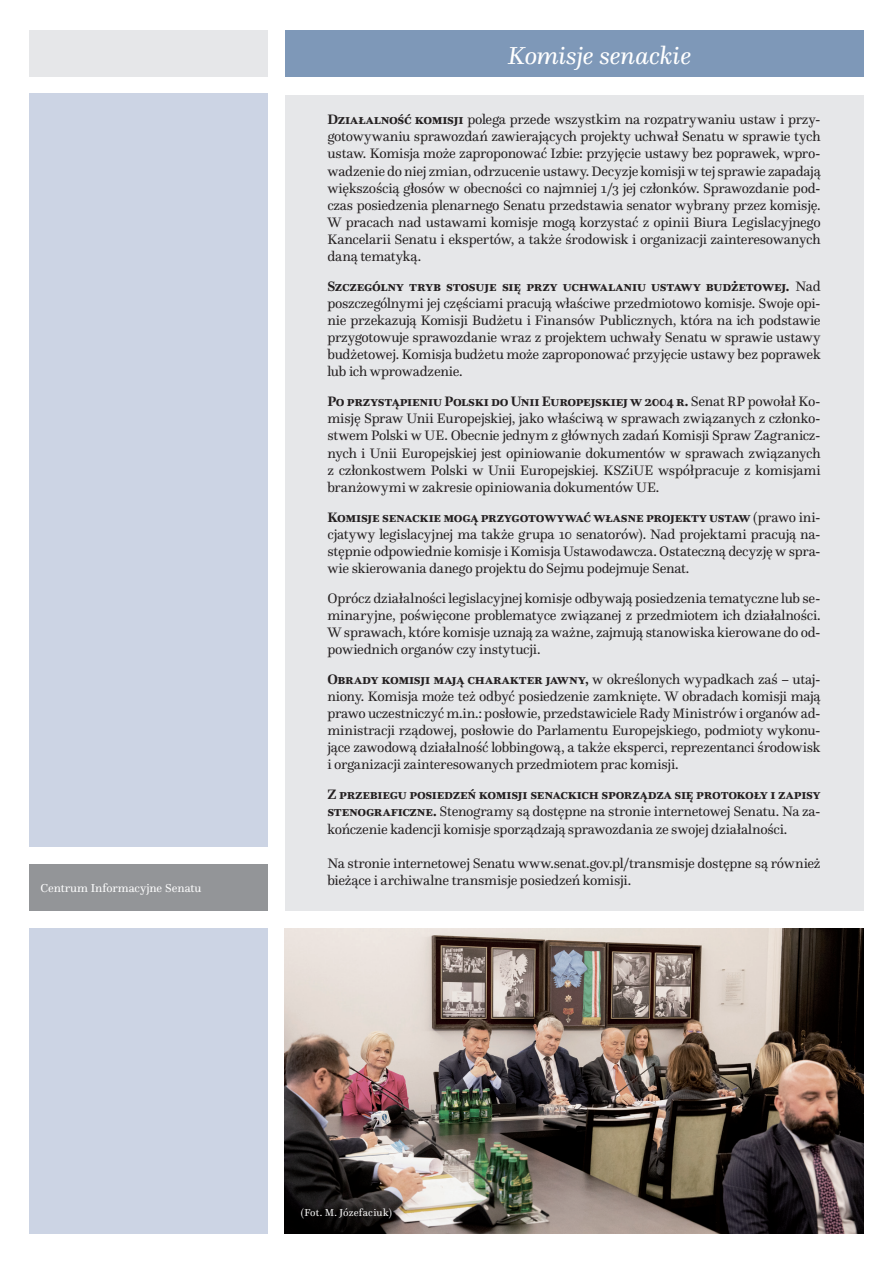
<style>
.page{position:relative;width:893px;height:1263px;background:#fff}
.page>*{position:absolute;margin:0;border:0;box-sizing:border-box;transform-origin:0 0}
.t1{font:italic 25.5px "Questa";letter-spacing:-.005em;color:#fff}
.t2{font:14.25px/17.1px "Questa";letter-spacing:-.015em;color:#231f20;text-align:justify}
.t3{font:12px "Questa";color:#fff}
.t4{font:10.5px "Questa";letter-spacing:.015em;color:#fff}
.s1{font-weight:700}
</style>
<div class="page">
<div style="left:30px;top:94px;width:238px;height:753px;background:#ccd4e4"></div>
<div style="left:285px;top:95px;width:578px;height:816px;background:#e6e7e9"></div>
<div style="left:285px;top:30px;width:578px;height:47px;background:#7e98b8"></div>
<div style="left:30px;top:30px;width:238px;height:47px;background:#e6e7e9"></div>
<img style="left:285px;top:928px;width:578px;height:305px">
<div style="left:30px;top:864px;width:238px;height:47px;background:#939598"></div>
<div style="left:30px;top:928px;width:238px;height:305px;background:#ccd4e4"></div>
<p class="t3" style="left:40px;top:880px;width:163px">Centrum Informacyjne Senatu</p>
<h1 class="t1" style="left:508px;top:39px;width:185px">Komisje senackie</h1>
<p class="t2" style="left:327px;top:111px;width:495px"><span class="s1">Działalność komisji</span> polega przede wszystkim na rozpatrywaniu ustaw i przy&shy;gotowywaniu sprawozdań zawierających projekty uchwał Senatu w sprawie tych ustaw. Komisja może zaproponować Izbie: przyjęcie ustawy bez poprawek, wpro&shy;wadzenie do niej zmian, odrzucenie ustawy. Decyzje komisji w tej sprawie zapadają większością głosów w obecności co najmniej 1/3 jej członków. Sprawozdanie pod&shy;czas posiedzenia plenarnego Senatu przedstawia senator wybrany przez komisję.<br>W pracach nad ustawami komisje mogą korzystać z opinii Biura Legislacyjnego Kancelarii Senatu i ekspertów, a także środowisk i organizacji zainteresowanych daną tematyką.</p>
<p class="t2" style="left:327px;top:277px;width:495px"><span class="s1">Szczególny tryb stosuje się przy uchwalaniu ustawy budżetowej.</span> Nad poszczególnymi jej częściami pracują właściwe przedmiotowo komisje. Swoje opi&shy;nie przekazują Komisji Budżetu i Finansów Publicznych, która na ich podstawie przygotowuje sprawozdanie wraz z projektem uchwały Senatu w sprawie ustawy budżetowej. Komisja budżetu może zaproponować przyjęcie ustawy bez poprawek lub ich wprowadzenie.</p>
<p class="t2" style="left:327px;top:393px;width:495px"><span class="s1">Po przystąpieniu Polski do Unii Europejskiej w 2004 r.</span> Senat RP powołał Ko&shy;misję Spraw Unii Europejskiej, jako właściwą w sprawach związanych z członko&shy;stwem Polski w UE. Obecnie jednym z głównych zadań Komisji Spraw Zagranicz&shy;nych i Unii Europejskiej jest opiniowanie dokumentów w sprawach związanych z członkostwem Polski w Unii Europejskiej. KSZiUE współpracuje z komisjami branżowymi w zakresie opiniowania dokumentów UE.</p>
<p class="t2" style="left:327px;top:508px;width:495px"><span class="s1">Komisje senackie mogą przygotowywać własne projekty ustaw</span> (prawo ini&shy;cjatywy legislacyjnej ma także grupa 10 senatorów). Nad projektami pracują na&shy;stępnie odpowiednie komisje i Komisja Ustawodawcza. Ostateczną decyzję w spra&shy;wie skierowania danego projektu do Sejmu podejmuje Senat.</p>
<p class="t2" style="left:327px;top:589px;width:495px">Oprócz działalności legislacyjnej komisje odbywają posiedzenia tematyczne lub se&shy;minaryjne, poświęcone problematyce związanej z przedmiotem ich działalności.<br>W sprawach, które komisje uznają za ważne, zajmują stanowiska kierowane do od&shy;powiednich organów czy instytucji.</p>
<p class="t2" style="left:327px;top:670px;width:495px"><span class="s1">Obrady komisji mają charakter jawny,</span> w określonych wypadkach zaś − utaj&shy;niony. Komisja może też odbyć posiedzenie zamknięte. W obradach komisji mają prawo uczestniczyć m.in.: posłowie, przedstawiciele Rady Ministrów i organów ad&shy;ministracji rządowej, posłowie do Parlamentu Europejskiego, podmioty wykonu&shy;jące zawodową działalność lobbingową, a także eksperci, reprezentanci środowisk i organizacji zainteresowanych przedmiotem prac komisji.</p>
<p class="t2" style="left:327px;top:786px;width:495px"><span class="s1">Z przebiegu posiedzeń komisji senackich sporządza się protokoły i zapisy stenograficzne.</span> Stenogramy są dostępne na stronie internetowej Senatu. Na za&shy;kończenie kadencji komisje sporządzają sprawozdania ze swojej działalności.</p>
<p class="t2" style="left:327px;top:854px;width:495px">Na stronie internetowej Senatu www.senat.gov.pl/transmisje dostępne są również bieżące i archiwalne transmisje posiedzeń komisji.</p>
<p class="t4" style="left:301px;top:1206px;width:93px">(Fot. M. Józefaciuk)</p>
</div>
